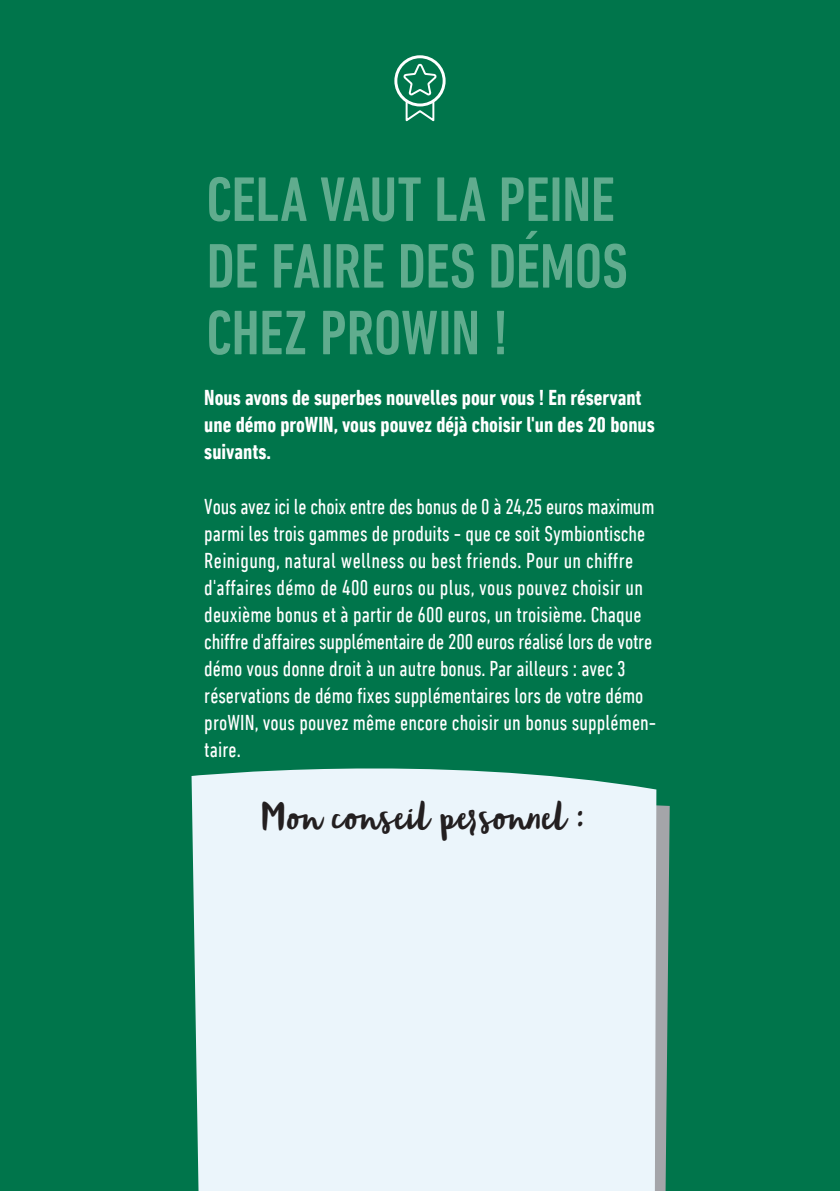
<style>
.page{position:relative;width:840px;height:1191px;background:#fff}
.page>*{position:absolute;margin:0;border:0;box-sizing:border-box;transform-origin:0 0}
.t1{font:500 condensed 64px/66.6px "DIN Next LT Pro";letter-spacing:-.005em;color:#60ac8e}
.t2{font:30px "Blog Script";color:#231f20}
.t3{font:condensed 22px/27px "DIN Next LT Pro";color:#fff}
.t4{font:700 condensed 22px/27px "DIN Next LT Pro";color:#fff}
</style>
<div class="page">
<div style="left:0;top:0;width:839px;height:1191px;background:#00754b"></div>
<div style="left:394px;top:55px;width:51px;height:51px;border:6px solid #fff;border-radius:50%"></div>
<div style="left:397px;top:58px;width:45px;height:45px;background:#00754b;border-radius:50%"></div>
<svg style="left:401px;top:62px;width:37px;height:60px"></svg>
<svg style="left:661px;top:805px;width:9px;height:386px;fill:#a4a5a9"></svg>
<div style="left:191px;top:768px;width:470px;height:423px;background:#ebf5fb"></div>
<h1 class="t1" style="left:206px;top:166px;width:423px">CELA VAUT LA PEINE<br>DE FAIRE DES DÉMOS<br>CHEZ PROWIN !</h1>
<p class="t4" style="left:204px;top:384px;width:451px">Nous avons de superbes nouvelles pour vous ! En réservant une démo proWIN, vous pouvez déjà choisir l'un des 20 bonus suivants.</p>
<p class="t3" style="left:204px;top:492px;width:453px">Vous avez ici le choix entre des bonus de 0 à 24,25 euros maximum parmi les trois gammes de produits - que ce soit Symbiontische Reinigung, natural wellness ou best friends. Pour un chiffre d'affaires démo de 400 euros ou plus, vous pouvez choisir un deuxième bonus et à partir de 600 euros, un troisième. Chaque chiffre d'affaires supplémentaire de 200 euros réalisé lors de votre démo vous donne droit à un autre bonus. Par ailleurs : avec 3 réservations de démo fixes supplémentaires lors de votre démo proWIN, vous pouvez même encore choisir un bonus supplémen&shy;taire.</p>
<h2 class="t2" style="left:260px;top:800px;width:327px">Mon conseil personnel :</h2>
</div>
